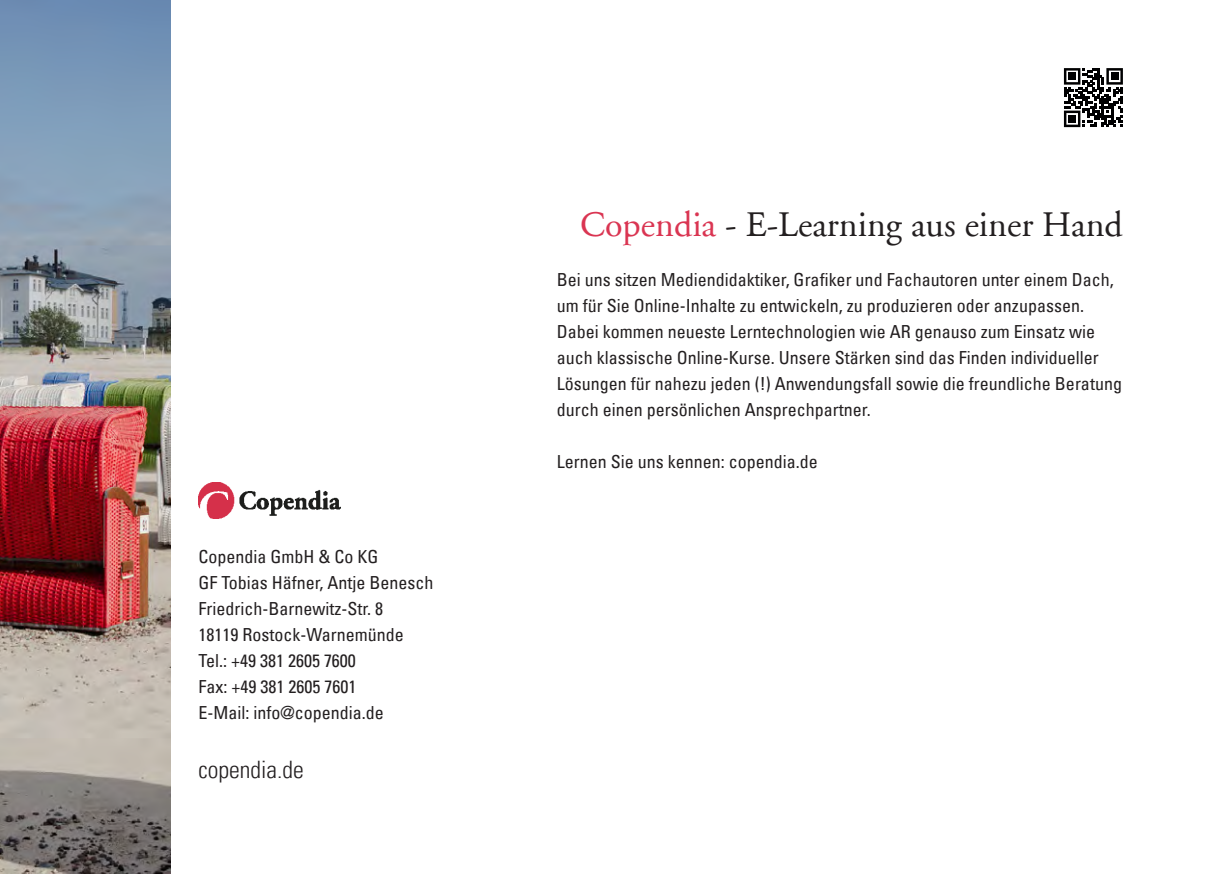
<style>
.page{position:relative;width:1225px;height:874px;background:#fff}
.page>*{position:absolute;margin:0;border:0;box-sizing:border-box;transform-origin:0 0}
.t1{font:36px "Adobe Garamond";color:#231f20}
.t2{font:300 condensed 24px "Univers LT";color:#231f20}
.t3{font:condensed 18px/26px "Univers LT";color:#231f20}
.s1{color:#da3552}
</style>
<div class="page">
<img style="left:0;top:0;width:170px;height:873px">
<svg style="left:1064px;top:68px;width:59px;height:59px"></svg>
<div style="left:1068px;top:73px;width:7px;height:7px;background:#000001"></div>
<div style="left:1111px;top:73px;width:7px;height:7px;background:#000001"></div>
<div style="left:1068px;top:115px;width:7px;height:7px;background:#000001"></div>
<img style="left:198px;top:482px;width:142px;height:36px">
<p class="t3" style="left:198px;top:543px;width:181px">Copendia GmbH &amp; Co KG</p>
<p class="t3" style="left:198px;top:569px;width:237px">GF Tobias Häfner, Antje Benesch</p>
<p class="t3" style="left:198px;top:595px;width:186px">Friedrich-Barnewitz-Str. 8</p>
<p class="t3" style="left:198px;top:621px;width:207px">18119 Rostock-Warnemünde</p>
<p class="t3" style="left:198px;top:647px;width:159px">Tel.: +49 381 2605 7600</p>
<p class="t3" style="left:198px;top:673px;width:159px">Fax: +49 381 2605 7601</p>
<p class="t3" style="left:198px;top:699px;width:187px">E-Mail: info@copendia.de</p>
<p class="t2" style="left:198px;top:754px;width:107px">copendia.de</p>
<p class="t1" style="left:580px;top:205px;width:544px"><span class="s1">Copendia</span> - E-Learning aus einer Hand</p>
<p class="t3" style="left:557px;top:266px;width:566px">Bei uns sitzen Mediendidaktiker, Grafiker und Fachautoren unter einem Dach, um für Sie Online-Inhalte zu entwickeln, zu produzieren oder anzupassen.<br>Dabei kommen neueste Lerntechnologien wie AR genauso zum Einsatz wie auch klassische Online-Kurse. Unsere Stärken sind das Finden individueller Lösungen für nahezu jeden (!) Anwendungsfall sowie die freundliche Beratung durch einen persönlichen Ansprechpartner.</p>
<p class="t3" style="left:557px;top:448px;width:262px">Lernen Sie uns kennen: copendia.de</p>
</div>
